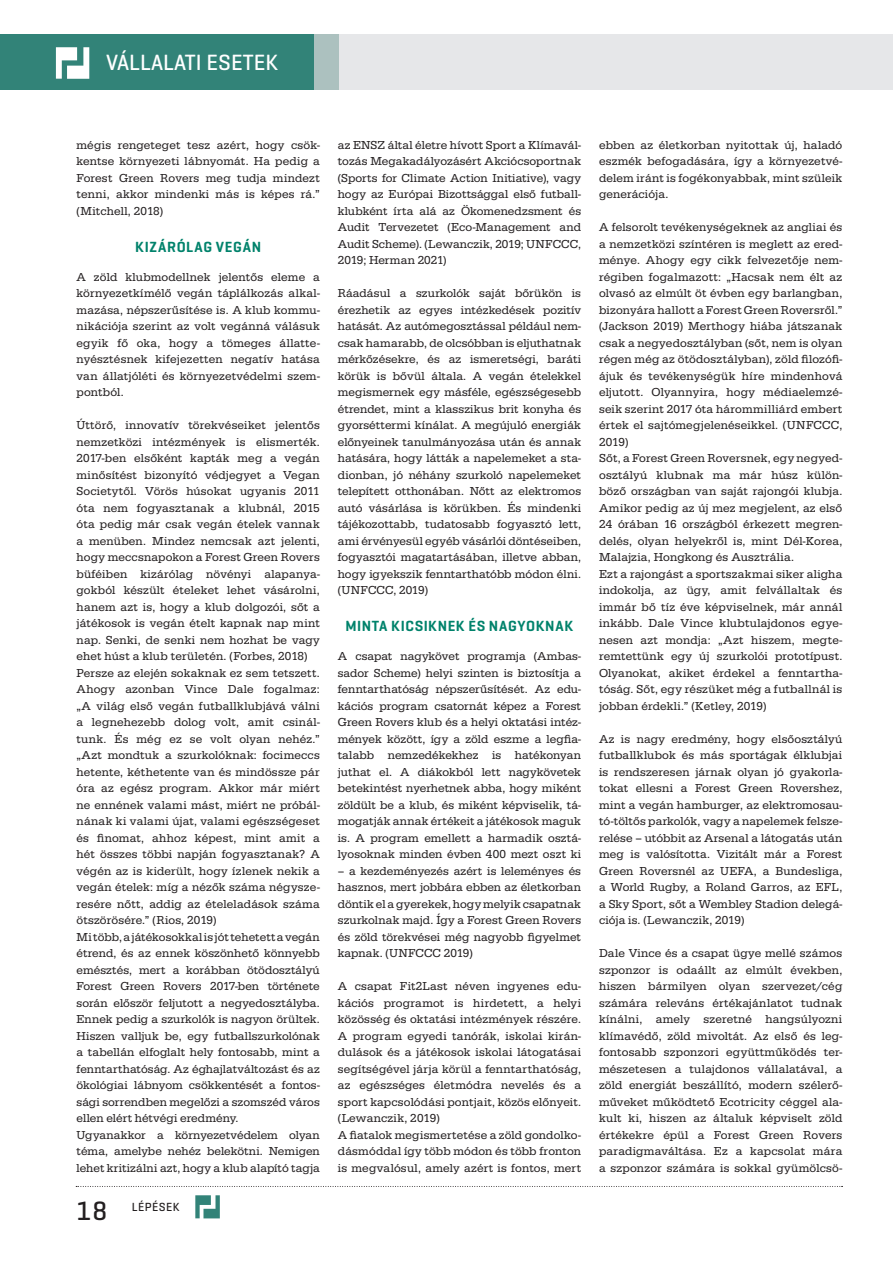
<style>
.page{position:relative;width:893px;height:1263px;background:#fff}
.page>*{position:absolute;margin:0;border:0;box-sizing:border-box;transform-origin:0 0}
.t1{font:500 27px "Geogrotesque";color:#231f20}
.t2{font:500 22.5px "Geogrotesque";color:#fff}
.színes_cimbelso{font:600 15px "Geogrotesque";letter-spacing:.045em;color:#01826b}
.kenyer{font:12px/16.5px "Serifa";letter-spacing:.01em;color:#231f20;text-align:justify}
.t3{font:500 12px "Geogrotesque";letter-spacing:.04em;color:#231f20}
</style>
<div class="page">
<div style="left:0;top:34px;width:893px;height:55px;background:#e6e7e9"></div>
<div style="left:0;top:34px;width:339px;height:55px;background:#acc1bf"></div>
<div style="left:0;top:34px;width:313px;height:55px;background:#328378"></div>
<svg style="left:56px;top:47px;width:33px;height:32px"></svg>
<svg style="left:76px;top:1186px;width:767px;height:1px"></svg>
<svg style="left:195px;top:1195px;width:25px;height:23px"></svg>
<h2 class="t2" style="left:106px;top:48px;width:173px">VÁLLALATI ESETEK</h2>
<p class="kenyer" style="left:77px;top:136px;width:245px">mégis rengeteget tesz azért, hogy csök&shy;kentse környezeti lábnyomát. Ha pedig a Forest Green Rovers meg tudja mindezt tenni, akkor mindenki más is képes rá.” (Mitchell, 2018)</p>
<p class="színes_cimbelso" style="left:135px;top:237px;width:127px">KIZÁRÓLAG VEGÁN</p>
<p class="kenyer" style="left:77px;top:268px;width:245px">A zöld klubmodellnek jelentős eleme a környezetkímélő vegán táplálkozás alkal&shy;mazása, népszerűsítése is. A klub kommu&shy;nikációja szerint az volt vegánná válásuk egyik fő oka, hogy a tömeges állatte&shy;nyésztésnek kifejezetten negatív hatása van állatjóléti és környezetvédelmi szem&shy;pontból.</p>
<p class="kenyer" style="left:77px;top:417px;width:245px">Úttörő, innovatív törekvéseiket jelentős nemzetközi intézmények is elismerték.<br>2017-ben elsőként kapták meg a vegán minősítést bizonyító védjegyet a Vegan Societytől. Vörös húsokat ugyanis 2011 óta nem fogyasztanak a klubnál, 2015 óta pedig már csak vegán ételek vannak a menüben. Mindez nemcsak azt jelenti, hogy meccsnapokon a Forest Green Rovers büféiben kizárólag növényi alapanya&shy;gokból készült ételeket lehet vásárolni, hanem azt is, hogy a klub dolgozói, sőt a játékosok is vegán ételt kapnak nap mint nap. Senki, de senki nem hozhat be vagy ehet húst a klub területén. (Forbes, 2018)</p>
<p class="kenyer" style="left:77px;top:664px;width:245px">Persze az elején sokaknak ez sem tetszett.<br>Ahogy azonban Vince Dale fogalmaz: „A világ első vegán futballklubjává válni a legnehezebb dolog volt, amit csinál&shy;tunk. És még ez se volt olyan nehéz.” „Azt mondtuk a szurkolóknak: focimeccs hetente, kéthetente van és mindössze pár óra az egész program. Akkor már miért ne ennének valami mást, miért ne próbál&shy;nának ki valami újat, valami egészségeset és finomat, ahhoz képest, mint amit a hét összes többi napján fogyasztanak? A végén az is kiderült, hogy ízlenek nekik a vegán ételek: míg a nézők száma négysze&shy;resére nőtt, addig az ételeladások száma ötszörösére.” (Rios, 2019)</p>
<p class="kenyer" style="left:77px;top:928px;width:245px">Mi több, a játékosokkal is jót tehetett a vegán étrend, és az ennek köszönhető könnyebb emésztés, mert a korábban ötödosztályú Forest Green Rovers 2017-ben története során először feljutott a negyedosztályba.<br>Ennek pedig a szurkolók is nagyon örültek.<br>Hiszen valljuk be, egy futballszurkolónak a tabellán elfoglalt hely fontosabb, mint a fenntarthatóság. Az éghajlatváltozást és az ökológiai lábnyom csökkentését a fontos&shy;sági sorrendben megelőzi a szomszéd város ellen elért hétvégi eredmény.</p>
<p class="kenyer" style="left:77px;top:1126px;width:245px">Ugyanakkor a környezetvédelem olyan téma, amelybe nehéz belekötni. Nemigen lehet kritizálni azt, hogy a klub alapító tagja</p>
<h1 class="t1" style="left:77px;top:1193px;width:32px">18</h1>
<p class="t3" style="left:132px;top:1199px;width:49px">LÉPÉSEK</p>
<p class="kenyer" style="left:338px;top:136px;width:245px">az ENSZ által életre hívott Sport a Klímavál&shy;tozás Megakadályozásért Akciócsoportnak (Sports for Climate Action Initiative), vagy hogy az Európai Bizottsággal első futball&shy;klubként írta alá az Ökomenedzsment és Audit Tervezetet (Eco-Management and Audit Scheme). (Lewanczik, 2019; UNFCCC, 2019; Herman 2021)</p>
<p class="kenyer" style="left:338px;top:285px;width:245px">Ráadásul a szurkolók saját bőrükön is érezhetik az egyes intézkedések pozitív hatását. Az autómegosztással például nem&shy;csak hamarabb, de olcsóbban is eljuthatnak mérkőzésekre, és az ismeretségi, baráti körük is bővül általa. A vegán ételekkel megismernek egy másféle, egészségesebb étrendet, mint a klasszikus brit konyha és gyorséttermi kínálat. A megújuló energiák előnyeinek tanulmányozása után és annak hatására, hogy látták a napelemeket a sta&shy;dionban, jó néhány szurkoló napelemeket telepített otthonában. Nőtt az elektromos autó vásárlása is körükben. És mindenki tájékozottabb, tudatosabb fogyasztó lett, ami érvényesül egyéb vásárlói döntéseiben, fogyasztói magatartásában, illetve abban, hogy igyekszik fenntarthatóbb módon élni. (UNFCCC, 2019)</p>
<p class="színes_cimbelso" style="left:346px;top:617px;width:229px">MINTA KICSIKNEK ÉS NAGYOKNAK</p>
<p class="kenyer" style="left:338px;top:648px;width:245px">A csapat nagykövet programja (Ambas&shy;sador Scheme) helyi szinten is biztosítja a fenntarthatóság népszerűsítését. Az edu&shy;kációs program csatornát képez a Forest Green Rovers klub és a helyi oktatási intéz&shy;mények között, így a zöld eszme a legfia&shy;talabb nemzedékekhez is hatékonyan juthat el. A diákokból lett nagykövetek betekintést nyerhetnek abba, hogy miként zöldült be a klub, és miként képviselik, tá&shy;mogatják annak értékeit a játékosok maguk is. A program emellett a harmadik osztá&shy;lyosoknak minden évben 400 mezt oszt ki</p>
<p class="kenyer" style="left:338px;top:862px;width:245px">– a kezdeményezés azért is leleményes és hasznos, mert jobbára ebben az életkorban döntik el a gyerekek, hogy melyik csapatnak szurkolnak majd. Így a Forest Green Rovers és zöld törekvései még nagyobb figyelmet kapnak. (UNFCCC 2019)</p>
<p class="kenyer" style="left:338px;top:978px;width:245px">A csapat Fit2Last néven ingyenes edu&shy;kációs programot is hirdetett, a helyi közösség és oktatási intézmények részére.<br>A program egyedi tanórák, iskolai kirán&shy;dulások és a játékosok iskolai látogatásai segítségével járja körül a fenntarthatóság, az egészséges életmódra nevelés és a sport kapcsolódási pontjait, közös előnyeit. (Lewanczik, 2019)</p>
<p class="kenyer" style="left:338px;top:1126px;width:245px">A fiatalok megismertetése a zöld gondolko&shy;dásmóddal így több módon és több fronton is megvalósul, amely azért is fontos, mert</p>
<p class="kenyer" style="left:599px;top:136px;width:245px">ebben az életkorban nyitottak új, haladó eszmék befogadására, így a környezetvé&shy;delem iránt is fogékonyabbak, mint szüleik generációja.</p>
<p class="kenyer" style="left:599px;top:219px;width:245px">A felsorolt tevékenységeknek az angliai és a nemzetközi színtéren is meglett az ered&shy;ménye. Ahogy egy cikk felvezetője nem&shy;régiben fogalmazott: „Hacsak nem élt az olvasó az elmúlt öt évben egy barlangban, bizonyára hallott a Forest Green Roversről.” (Jackson 2019) Merthogy hiába játszanak csak a negyedosztályban (sőt, nem is olyan régen még az ötödosztályban), zöld filozófi&shy;ájuk és tevékenységük híre mindenhová eljutott. Olyannyira, hogy médiaelemzé&shy;seik szerint 2017 óta hárommilliárd embert értek el sajtómegjelenéseikkel. (UNFCCC, 2019)</p>
<p class="kenyer" style="left:599px;top:450px;width:245px">Sőt, a Forest Green Roversnek, egy negyed&shy;osztályú klubnak ma már húsz külön&shy;böző országban van saját rajongói klubja.<br>Amikor pedig az új mez megjelent, az első 24 órában 16 országból érkezett megren&shy;delés, olyan helyekről is, mint Dél-Korea, Malajzia, Hongkong és Ausztrália.</p>
<p class="kenyer" style="left:599px;top:565px;width:245px">Ezt a rajongást a sportszakmai siker aligha indokolja, az ügy, amit felvállaltak és immár bő tíz éve képviselnek, már annál inkább. Dale Vince klubtulajdonos egye&shy;nesen azt mondja: „Azt hiszem, megte&shy;remtettünk egy új szurkolói prototípust.<br>Olyanokat, akiket érdekel a fenntartha&shy;tóság. Sőt, egy részüket még a futballnál is jobban érdekli.” (Ketley, 2019)</p>
<p class="kenyer" style="left:599px;top:730px;width:245px">Az is nagy eredmény, hogy elsőosztályú futballklubok és más sportágak élklubjai is rendszeresen járnak olyan jó gyakorla&shy;tokat ellesni a Forest Green Rovershez, mint a vegán hamburger, az elektromosau&shy;tó-töltős parkolók, vagy a napelemek felsze&shy;relése – utóbbit az Arsenal a látogatás után meg is valósította. Vizitált már a Forest Green Roversnél az UEFA, a Bundesliga, a World Rugby, a Roland Garros, az EFL, a Sky Sport, sőt a Wembley Stadion delegá&shy;ciója is. (Lewanczik, 2019)</p>
<p class="kenyer" style="left:599px;top:945px;width:245px">Dale Vince és a csapat ügye mellé számos szponzor is odaállt az elmúlt években, hiszen bármilyen olyan szervezet/cég számára releváns értékajánlatot tudnak kínálni, amely szeretné hangsúlyozni klímavédő, zöld mivoltát. Az első és leg&shy;fontosabb szponzori együttműködés ter&shy;mészetesen a tulajdonos vállalatával, a zöld energiát beszállító, modern szélerő&shy;műveket működtető Ecotricity céggel ala&shy;kult ki, hiszen az általuk képviselt zöld értékekre épül a Forest Green Rovers paradigmaváltása. Ez a kapcsolat mára a szponzor számára is sokkal gyümölcsö-</p>
</div>
